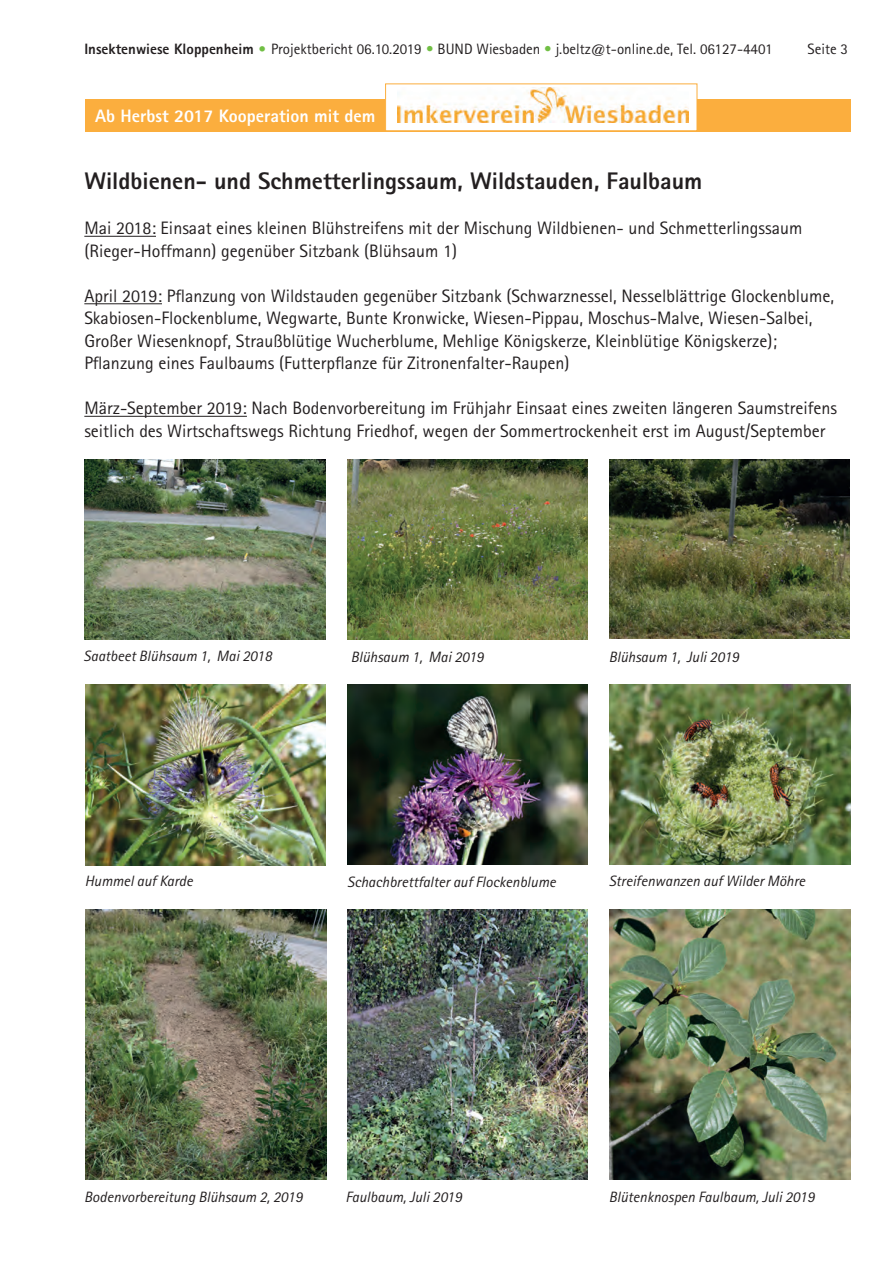
<style>
.page{position:relative;width:893px;height:1263px;background:#fff}
.page>*{position:absolute;margin:0;border:0;box-sizing:border-box;transform-origin:0 0}
.t1{font:800 24px "Agfa Rotis Sans Serif";color:#231f20}
.t2{font:18px/22.5px "Agfa Rotis Sans Serif";color:#231f20}
.t3{font:800 18px "Agfa Rotis Sans Serif";color:#fff}
.t4{font:italic 15px "Agfa Rotis Sans Serif";color:#231f20}
.t5{font:15px "Agfa Rotis Sans Serif";color:#231f20}
.s1{font-weight:800}
.s2{font-weight:800;color:#71bf44}
.s3{color:#71bf44}
</style>
<div class="page">
<div style="left:85px;top:99px;width:765px;height:32px;background:#fbae3e"></div>
<hr style="left:84px;top:236px;width:72px;height:1px;background:#231f20">
<hr style="left:84px;top:303px;width:78px;height:1px;background:#231f20">
<hr style="left:84px;top:416px;width:163px;height:1px;background:#231f20">
<img style="left:85px;top:459px;width:241px;height:180px">
<img style="left:347px;top:459px;width:241px;height:180px">
<img style="left:609px;top:459px;width:241px;height:180px">
<img style="left:85px;top:909px;width:241px;height:270px">
<img style="left:85px;top:685px;width:241px;height:181px">
<img style="left:347px;top:685px;width:241px;height:179px">
<img style="left:610px;top:685px;width:240px;height:179px">
<img style="left:347px;top:909px;width:241px;height:270px">
<img style="left:610px;top:909px;width:240px;height:270px">
<div style="left:386px;top:84px;width:311px;height:47px;background:#fff"></div>
<img style="left:397px;top:87px;width:292px;height:36px">
<div style="left:385px;top:84px;width:312px;height:47px;border:1px solid #fbae3e"></div>
<p class="t5" style="left:84px;top:41px;width:690px"><span class="s1">Insektenwiese Kloppenheim</span> <span class="s2">•</span> Projektbericht 06.10.2019 <span class="s3">•</span> BUND Wiesbaden <span class="s3">•</span> j.beltz@t-online.de, Tel. 06127-4401</p>
<p class="t5" style="left:807px;top:41px;width:42px">Seite 3</p>
<p class="t3" style="left:95px;top:104px;width:282px">Ab Herbst 2017 Kooperation mit dem</p>
<h1 class="t1" style="left:84px;top:166px;width:620px">Wildbienen- und Schmetterlingssaum, Wildstauden, Faulbaum</h1>
<p class="t2" style="left:84px;top:217px;width:720px">Mai 2018: Einsaat eines kleinen Blühstreifens mit der Mischung Wildbienen- und Schmetterlingssaum (Rieger-Hoffmann) gegenüber Sitzbank (Blühsaum 1)</p>
<p class="t2" style="left:84px;top:284px;width:751px">April 2019: Pflanzung von Wildstauden gegenüber Sitzbank (Schwarznessel, Nesselblättrige Glockenblume, Skabiosen-Flockenblume, Wegwarte, Bunte Kronwicke, Wiesen-Pippau, Moschus-Malve, Wiesen-Salbei, Großer Wiesenknopf, Straußblütige Wucherblume, Mehlige Königskerze, Kleinblütige Königskerze); Pflanzung eines Faulbaums (Futterpflanze für Zitronenfalter-Raupen)</p>
<p class="t2" style="left:84px;top:397px;width:754px">März-September 2019: Nach Bodenvorbereitung im Frühjahr Einsaat eines zweiten längeren Saumstreifens seitlich des Wirtschaftswegs Richtung Friedhof, wegen der Sommertrockenheit erst im August/September</p>
<p class="t4" style="left:84px;top:647px;width:190px">Saatbeet Blühsaum 1, Mai 2018</p>
<p class="t4" style="left:351px;top:648px;width:135px">Blühsaum 1, Mai 2019</p>
<p class="t4" style="left:609px;top:648px;width:132px">Blühsaum 1, Juli 2019</p>
<p class="t4" style="left:85px;top:872px;width:110px">Hummel auf Karde</p>
<p class="t4" style="left:347px;top:873px;width:210px">Schachbrettfalter auf Flockenblume</p>
<p class="t4" style="left:609px;top:872px;width:198px">Streifenwanzen auf Wilder Möhre</p>
<p class="t4" style="left:84px;top:1188px;width:220px">Bodenvorbereitung Blühsaum 2, 2019</p>
<p class="t4" style="left:346px;top:1188px;width:118px">Faulbaum, Juli 2019</p>
<p class="t4" style="left:609px;top:1188px;width:207px">Blütenknospen Faulbaum, Juli 2019</p>
</div>
